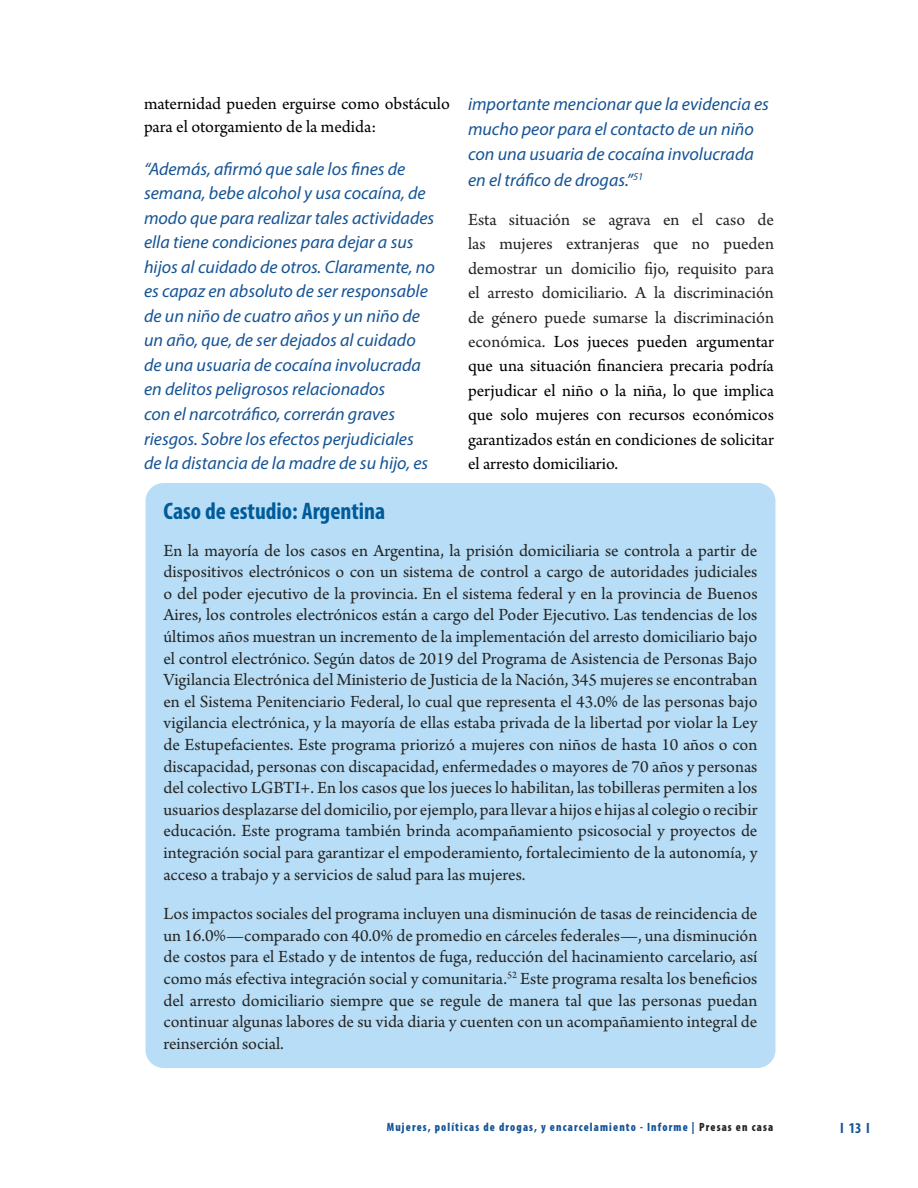
<style>
.page{position:relative;width:918px;height:1188px;background:#fff}
.page>*{position:absolute;margin:0;border:0;box-sizing:border-box;transform-origin:0 0}
.t1{font:700 condensed 24px "Myriad Pro";color:#005b9a}
.t2{font:18px/21.6px "Arno Pro";letter-spacing:-.005em;color:#262523;text-align:justify}
.t3{font:italic 18px/24.6px "Myriad Pro";color:#165495}
.t4{font:18px/24.5px "Arno Pro";color:#000}
.t5{font:700 condensed 15px "Myriad Pro";color:#165495}
.t6{font:900 condensed 12px "Myriad Pro";letter-spacing:.1em;color:#165495;scale:.95 1}
.s1{color:#262523}
</style>
<div class="page">
<div style="left:146px;top:483px;width:630px;height:585px;background:#b8def7;border-radius:18px"></div>
<p class="t4" style="left:144px;top:92px;width:307px;line-height:23.7px">maternidad pueden erguirse como obstáculo para el otorgamiento de la medida:</p>
<p class="t3" style="left:144px;top:156px;width:292px">“Además, afirmó que sale los fines de semana, bebe alcohol y usa cocaína, de modo que para realizar tales actividades ella tiene condiciones para dejar a sus hijos al cuidado de otros. Claramente, no es capaz en absoluto de ser responsable de un niño de cuatro años y un niño de un año, que, de ser dejados al cuidado de una usuaria de cocaína involucrada en delitos peligrosos relacionados<br>con el narcotráfico, correrán graves riesgos. Sobre los efectos perjudiciales de la distancia de la madre de su hijo, es</p>
<p class="t3" style="left:468px;top:91px;width:302px;line-height:25.3px">importante mencionar que la evidencia es mucho peor para el contacto de un niño con una usuaria de cocaína involucrada en el tráfico de drogas.”<sup>51</sup></p>
<p class="t4" style="left:468px;top:208px;width:308px;text-align:justify"><span class="s1">Esta situación se agrava en el caso de las mujeres extranjeras que no pueden demostrar un domicilio fijo, requisito para el arresto domiciliario. A la discriminación de género puede sumarse la discriminación económica.</span> Los jueces pueden argumentar que una situación financiera precaria podría perjudicar el niño o la niña, lo que implica que solo mujeres con recursos económicos garantizados están en condiciones de solicitar el arresto domiciliario.</p>
<h1 class="t1" style="left:164px;top:496px;width:223px">Caso de estudio: Argentina</h1>
<p class="t2" style="left:164px;top:540px;width:596px">En la mayoría de los casos en Argentina, la prisión domiciliaria se controla a partir de dispositivos electrónicos o con un sistema de control a cargo de autoridades judiciales o del poder ejecutivo de la provincia. En el sistema federal y en la provincia de Buenos Aires, los controles electrónicos están a cargo del Poder Ejecutivo. Las tendencias de los últimos años muestran un incremento de la implementación del arresto domiciliario bajo el control electrónico. Según datos de 2019 del Programa de Asistencia de Personas Bajo Vigilancia Electrónica del Ministerio de Justicia de la Nación, 345 mujeres se encontraban en el Sistema Penitenciario Federal, lo cual que representa el 43.0% de las personas bajo vigilancia electrónica, y la mayoría de ellas estaba privada de la libertad por violar la Ley de Estupefacientes. Este programa priorizó a mujeres con niños de hasta 10 años o con discapacidad, personas con discapacidad, enfermedades o mayores de 70 años y personas del colectivo LGBTI+. En los casos que los jueces lo habilitan, las tobilleras permiten a los usuarios desplazarse del domicilio, por ejemplo, para llevar a hijos e hijas al colegio o recibir educación. Este programa también brinda acompañamiento psicosocial y proyectos de integración social para garantizar el empoderamiento, fortalecimiento de la autonomía, y acceso a trabajo y a servicios de salud para las mujeres.</p>
<p class="t2" style="left:163px;top:904px;width:596px">Los impactos sociales del programa incluyen una disminución de tasas de reincidencia de un 16.0%—comparado con 40.0% de promedio en cárceles federales—, una disminución de costos para el Estado y de intentos de fuga, reducción del hacinamiento carcelario, así como más efectiva integración social y comunitaria.<sup>52</sup> Este programa resalta los beneficios del arresto domiciliario siempre que se regule de manera tal que las personas puedan continuar algunas labores de su vida diaria y cuenten con un acompañamiento integral de reinserción social.</p>
<p class="t6" style="left:387px;top:1119px;width:408px">Mujeres, políticas de drogas, y encarcelamiento - Informe | <span class="s1">Presas en casa</span></p>
<p class="t5" style="left:840px;top:1119px;width:31px">I 13 I</p>
</div>
